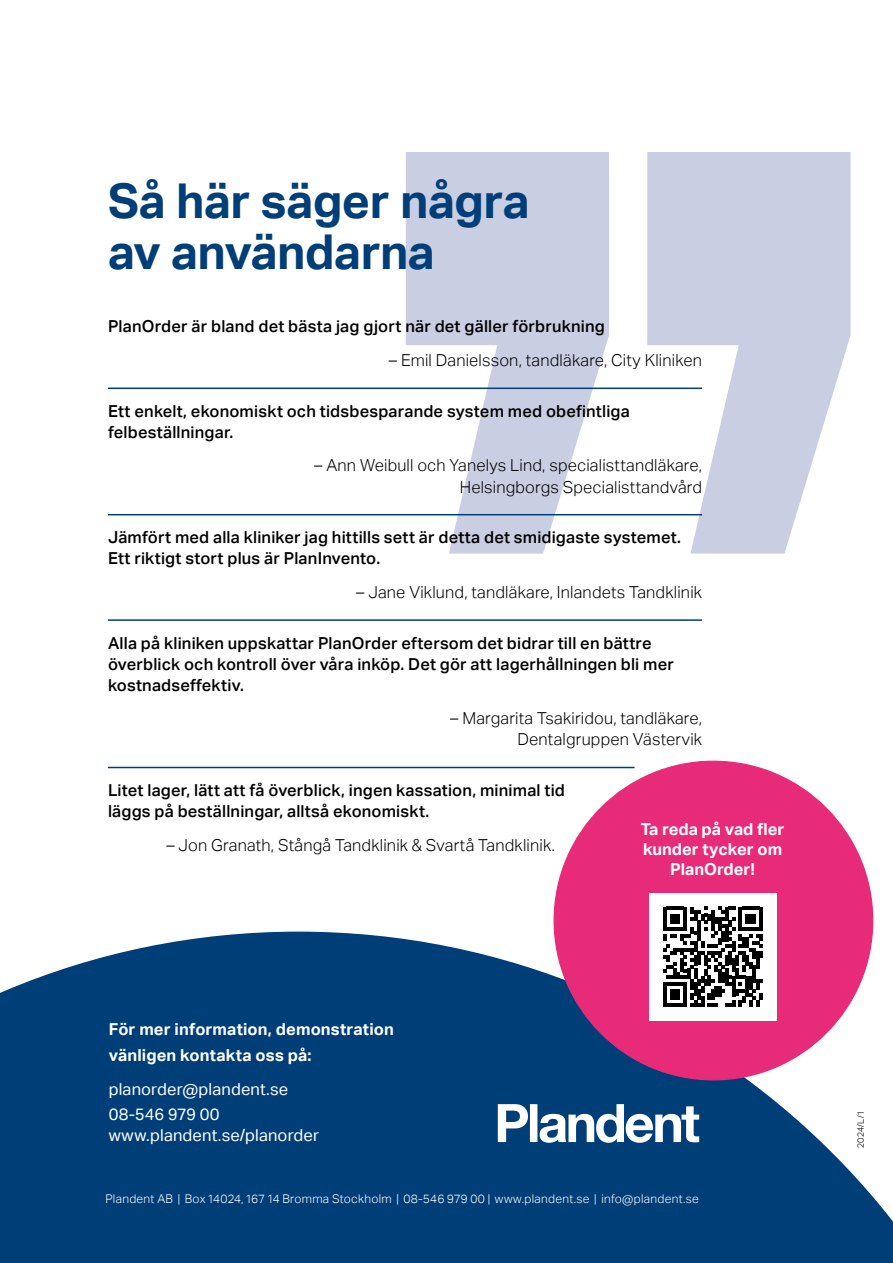
<style>
.page{position:relative;width:893px;height:1263px;background:#fff}
.page>*{position:absolute;margin:0;border:0;box-sizing:border-box;transform-origin:0 0}
.t1{font:700 48px/51px "Aktiv Grotesk";letter-spacing:-.01em;color:#003e78}
.t2{font:500 16.5px/21px "Aktiv Grotesk";letter-spacing:.01em;color:#000}
.t3{font:300 16.5px/21px "Aktiv Grotesk";letter-spacing:.01em;color:#000;text-align:right}
.t4{font:700 16.5px/19.8px "Aktiv Grotesk";letter-spacing:.005em;color:#fff}
.t5{font:16.5px/25.3px "Aktiv Grotesk";letter-spacing:.01em;color:#fff}
.t6{font:300 12px "Aktiv Grotesk";letter-spacing:.025em;color:#fff}
.t7{font:300 9px "Aktiv Grotesk";color:#000}
</style>
<div class="page">
<svg style="left:406px;top:152px;width:203px;height:402px;fill:#cacee2"></svg>
<svg style="left:647px;top:152px;width:204px;height:402px;fill:#cacee2"></svg>
<hr style="left:108px;top:388px;width:594px;height:1px;background:#003e78">
<hr style="left:108px;top:514px;width:594px;height:1px;background:#003e78">
<hr style="left:108px;top:619px;width:594px;height:2px;background:#003e78">
<hr style="left:108px;top:767px;width:526px;height:1px;background:#003e78">
<svg style="left:0;top:932px;width:893px;height:331px;background:#1c5386"></svg>
<svg style="left:498px;top:1104px;width:201px;height:39px"></svg>
<div style="left:554px;top:761px;width:319px;height:319px;background:#e72b78;border-radius:50%"></div>
<div style="left:649px;top:893px;width:128px;height:127px;background:#fff"></div>
<svg style="left:663px;top:907px;width:100px;height:100px"></svg>
<h1 class="t1" style="left:108px;top:176px;width:423px">Så här säger några av användarna</h1>
<p class="t2" style="left:108px;top:316px;width:498px">PlanOrder är bland det bästa jag gjort när det gäller förbrukning</p>
<p class="t3" style="left:389px;top:350px;width:315px">– Emil Danielsson, tandläkare, City Kliniken</p>
<p class="t2" style="left:108px;top:400px;width:523px">Ett enkelt, ekonomiskt och tidsbesparande system med obefintliga felbeställningar.</p>
<p class="t3" style="left:314px;top:455px;width:389px">– Ann Weibull och Yanelys Lind, specialisttandläkare,<br>Helsingborgs Specialisttandvård</p>
<p class="t2" style="left:108px;top:527px;width:574px">Jämfört med alla kliniker jag hittills sett är detta det smidigaste systemet.<br>Ett riktigt stort plus är PlanInvento.</p>
<p class="t3" style="left:356px;top:582px;width:347px">– Jane Viklund, tandläkare, Inlandets Tandklinik</p>
<p class="t2" style="left:108px;top:632px;width:567px">Alla på kliniken uppskattar PlanOrder eftersom det bidrar till en bättre överblick och kontroll över våra inköp. Det gör att lagerhållningen bli mer kostnadseffektiv.</p>
<p class="t3" style="left:450px;top:708px;width:253px">– Margarita Tsakiridou, tandläkare,<br>Dentalgruppen Västervik</p>
<p class="t2" style="left:108px;top:780px;width:458px">Litet lager, lätt att få överblick, ingen kassation, minimal tid läggs på beställningar, alltså ekonomiskt.</p>
<p class="t3" style="left:166px;top:834px;width:390px">– Jon Granath, Stångå Tandklinik &amp; Svartå Tandklinik.</p>
<p class="t4" style="left:641px;top:819px;width:145px;text-align:center">Ta reda på vad fler kunder tycker om<br>PlanOrder!</p>
<p class="t4" style="left:109px;top:1017px;width:287px;line-height:25.3px">För mer information, demonstration vänligen kontakta oss på:</p>
<p class="t5" style="left:109px;top:1076px;width:181px">planorder@plandent.se<br>08-546 979 00</p>
<p class="t5" style="left:109px;top:1122px;width:212px">www.plandent.se/planorder</p>
<p class="t6" style="left:105px;top:1192px;width:595px">Plandent AB | Box 14024, 167 14 Bromma Stockholm | 08-546 979 00 | www.plandent.se | info@plandent.se</p>
<p class="t7" style="left:856px;top:1148px;width:38px;rotate:-90deg">2024/L/1</p>
</div>
